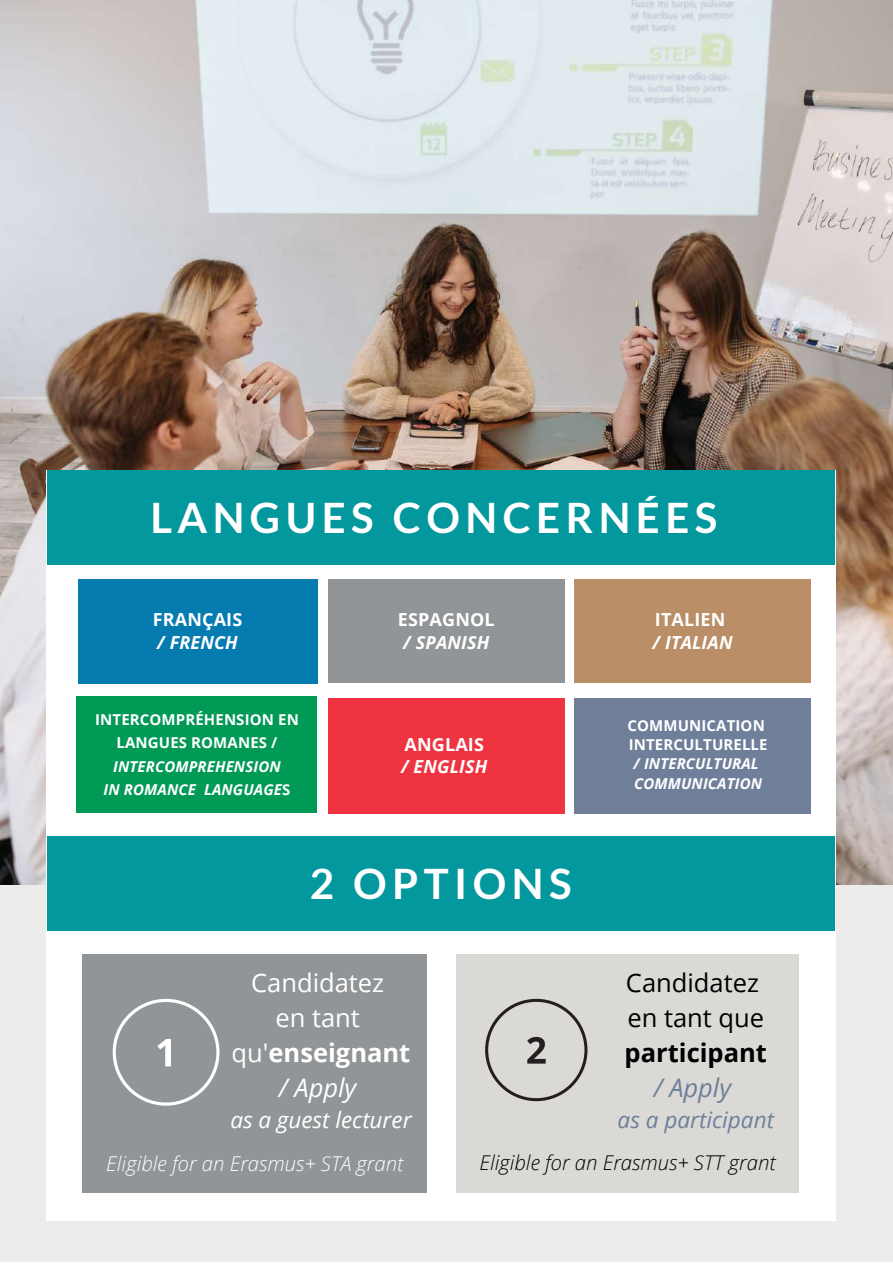
<style>
.page{position:relative;width:893px;height:1264px;background:#fff}
.page>*{position:absolute;margin:0;border:0;box-sizing:border-box;transform-origin:0 0}
.t1{font:700 42px "Lato";letter-spacing:.13em;color:#fff}
.t2{font:25.5px/34.8px "Open Sans";color:#fff;text-align:center}
.t3{font:25.5px/34.8px "Open Sans";color:#000}
.t4{font:700 25.5px "Open Sans";color:#000}
.t5{font:italic 25.5px "Open Sans";color:#6f7f9a}
.t6{font:italic 22.5px "Open Sans";color:#fff}
.t7{font:italic 22.5px "Open Sans";color:#6f7f9a}
.t8{font:italic 300 20.4px "Open Sans";color:#fff}
.t9{font:italic 300 20.4px "Open Sans";color:#000}
.t10{font:italic 700 18px "Open Sans";letter-spacing:.01em;color:#fff}
.t11{font:700 18px "Open Sans";letter-spacing:.01em;color:#fff}
.t12{font:700 15px/23.5px "Open Sans";letter-spacing:.01em;color:#fff;text-align:center}
.t13{font:italic 700 15px/23.5px "Open Sans";letter-spacing:.01em;color:#fff;text-align:center}
.s1{font-style:normal}
.s2{font-weight:700}
.s3{font-style:italic}
</style>
<div class="page">
<div style="left:0;top:796px;width:892px;height:465px;background:#ececea"></div>
<img style="left:0;top:0;width:892px;height:884px">
<div style="left:47px;top:471px;width:787px;height:749px;background:#fff"></div>
<div style="left:47px;top:471px;width:787px;height:94px;background:#03989e"></div>
<div style="left:47px;top:836px;width:787px;height:94px;background:#03989e"></div>
<div style="left:78px;top:579px;width:239px;height:105px;background:#057bb0"></div>
<div style="left:328px;top:697px;width:236px;height:116px;background:#ef3340"></div>
<div style="left:328px;top:579px;width:236px;height:104px;background:#929597"></div>
<div style="left:574px;top:579px;width:236px;height:104px;background:#ba8e66"></div>
<div style="left:77px;top:696px;width:240px;height:117px;background:#009956"></div>
<div style="left:82px;top:954px;width:345px;height:238px;background:#929597"></div>
<div style="left:455px;top:954px;width:343px;height:238px;background:#dad9d6"></div>
<svg style="left:113px;top:998px;width:106px;height:107px"></svg>
<svg style="left:485px;top:998px;width:102px;height:103px"></svg>
<div style="left:574px;top:697px;width:236px;height:116px;background:#6f7f9a"></div>
<h1 class="t1" style="left:150px;top:491px;width:568px">LANGUES CONCERNÉES</h1>
<p class="t11" style="left:153px;top:606px;width:91px">FRANÇAIS</p>
<p class="t10" style="left:157px;top:629px;width:82px">/ FRENCH</p>
<p class="t12" style="left:95px;top:707px;width:205px">INTERCOMPRÉHENSION EN<br>LANGUES ROMANES /</p>
<p class="t13" style="left:104px;top:754px;width:188px">INTERCOMPREHENSION<br>IN ROMANCE LANGUAGE<span class="s1">S</span></p>
<p class="t11" style="left:398px;top:606px;width:98px">ESPAGNOL</p>
<p class="t10" style="left:403px;top:629px;width:88px">/ SPANISH</p>
<p class="t11" style="left:404px;top:731px;width:81px">ANGLAIS</p>
<p class="t10" style="left:401px;top:754px;width:88px">/ ENGLISH</p>
<h1 class="t1" style="left:310px;top:857px;width:263px">2 OPTIONS</h1>
<h2 class="t2" style="left:231px;top:964px;width:180px">Candidatez<br>en tant qu'<span class="s2">enseignant </span><span class="s3">/ Apply</span></h2>
<h3 class="t6" style="left:230px;top:1104px;width:183px">as a guest lecturer</h3>
<p class="t11" style="left:655px;top:606px;width:72px">ITALIEN</p>
<p class="t10" style="left:652px;top:629px;width:81px">/ ITALIAN</p>
<p class="t12" style="left:627px;top:716px;width:141px;line-height:19px;text-align:left">COMMUNICATION<br>INTERCULTURELLE</p>
<p class="t13" style="left:633px;top:754px;width:130px;line-height:19px;text-align:left">/ INTERCULTURAL<br>COMMUNICATION</p>
<h2 class="t3" style="left:626px;top:964px;width:140px">Candidatez en tant que</h2>
<h2 class="t4" style="left:624px;top:1034px;width:144px">participant</h2>
<h2 class="t5" style="left:653px;top:1069px;width:79px">/ Apply</h2>
<h3 class="t7" style="left:617px;top:1104px;width:158px">as a participant</h3>
<h3 class="t8" style="left:106px;top:1148px;width:298px">Eligible for an Erasmus+ STA grant</h3>
<h3 class="t9" style="left:479px;top:1148px;width:297px">Eligible for an Erasmus+ STT grant</h3>
</div>
